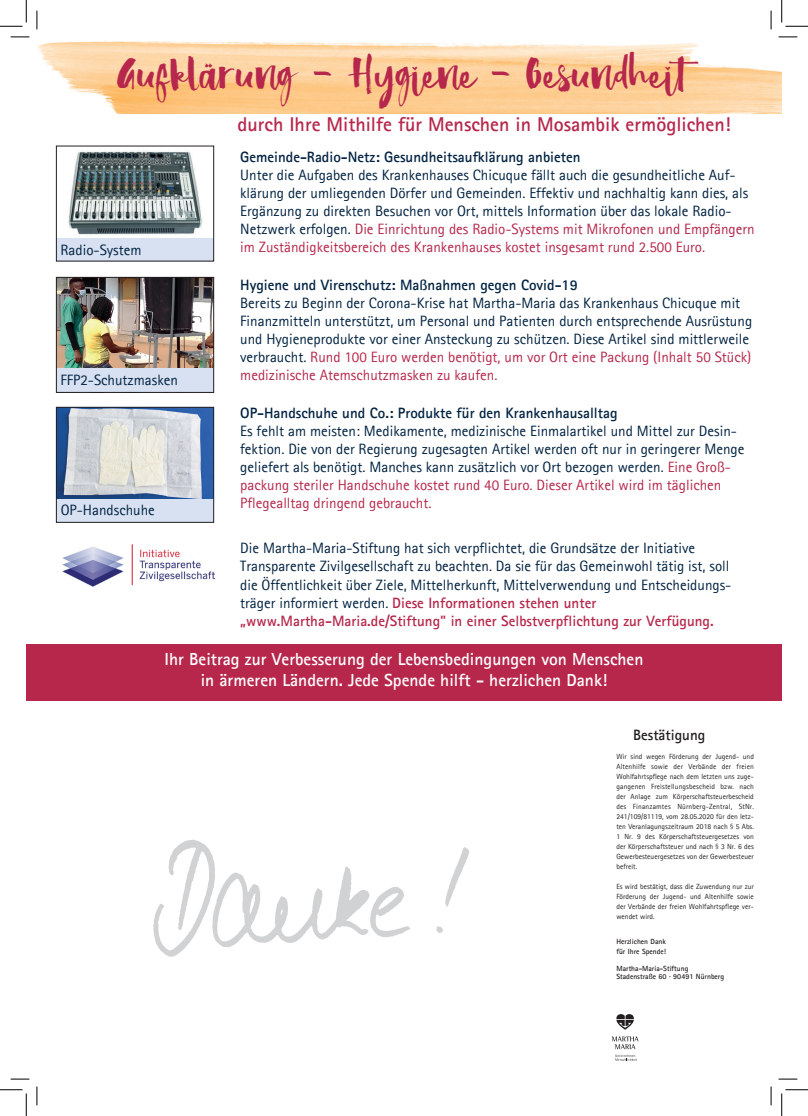
<style>
.page{position:relative;width:808px;height:1116px;background:#fff}
.page>*{position:absolute;margin:0;border:0;box-sizing:border-box;transform-origin:0 0}
.t1{font:43.75px "Hastagirl Two";color:#b6274b}
.t2{font:700 20px "Agfa Rotis Sans Serif";color:#b6274b}
.t3{font:700 17.5px/21px "Agfa Rotis Sans Serif";color:#fff;text-align:center}
.t4{font:15px/18px "Agfa Rotis Sans Serif";color:#002241}
.t5{font:15px "Agfa Rotis Sans Serif";color:#b6274b}
.t6{font:700 15px "Agfa Rotis Sans Serif";color:#231f20}
.t7{font:7.5px/10px "Agfa Rotis Sans Serif";color:#231f20;text-align:justify}
.t8{font:700 7.5px "Agfa Rotis Sans Serif";color:#231f20}
.s1{font-weight:700}
.s2{color:#b6274b}
.s3{font-weight:700;color:#b6274b}
</style>
<div class="page">
<img style="left:58px;top:279px;width:154px;height:89px">
<img style="left:58px;top:409px;width:154px;height:90px">
<img style="left:153px;top:839px;width:316px;height:118px">
<div style="left:26px;top:644px;width:755px;height:56px;background:#b6274b"></div>
<img style="left:63px;top:544px;width:152px;height:42px">
<svg style="left:611px;top:1036px;width:27px;height:24px"></svg>
<svg style="left:616px;top:1014px;width:17px;height:15px"></svg>
<img style="left:29px;top:26px;width:752px;height:87px">
<div style="left:56px;top:368px;width:158px;height:24px;background:#d8e1f2"></div>
<img style="left:68px;top:151px;width:134px;height:84px">
<div style="left:56px;top:238px;width:157px;height:23px;background:#d8e1f2"></div>
<div style="left:56px;top:277px;width:158px;height:116px;border:1px solid #231f20"></div>
<div style="left:56px;top:146px;width:158px;height:115px;border:1px solid #231f20"></div>
<div style="left:56px;top:499px;width:158px;height:23px;background:#d8e1f2"></div>
<div style="left:56px;top:407px;width:158px;height:115px;border:1px solid #231f20"></div>
<svg style="left:11px;top:36px;width:18px;height:2px"></svg>
<svg style="left:778px;top:36px;width:19px;height:2px"></svg>
<svg style="left:11px;top:1078px;width:18px;height:1px"></svg>
<svg style="left:778px;top:1078px;width:19px;height:1px"></svg>
<svg style="left:36px;top:11px;width:2px;height:18px"></svg>
<svg style="left:36px;top:1086px;width:2px;height:19px"></svg>
<svg style="left:770px;top:11px;width:1px;height:18px"></svg>
<svg style="left:770px;top:1086px;width:1px;height:19px"></svg>
<svg style="left:0;top:0;width:27px;height:27px"></svg>
<svg style="left:0;top:1089px;width:27px;height:26px"></svg>
<svg style="left:781px;top:0;width:26px;height:27px"></svg>
<svg style="left:781px;top:1089px;width:26px;height:26px"></svg>
<p class="t1" style="left:117px;top:47px;width:570px">Aufklärung - Hygiene - Gesundheit</p>
<p class="t2" style="left:237px;top:112px;width:494px">durch Ihre Mithilfe für Menschen in Mosambik ermöglichen!</p>
<p class="t4" style="left:240px;top:148px;width:515px"><span class="s1">Gemeinde-Radio-Netz: Gesundheitsaufklärung anbieten<br></span>Unter die Aufgaben des Krankenhauses Chicuque fällt auch die gesundheitliche Auf&shy;klärung der umliegenden Dörfer und Gemeinden. Effektiv und nachhaltig kann dies, als Ergänzung zu direkten Besuchen vor Ort, mittels Information über das lokale Radio-Netzwerk erfolgen. <span class="s2">Die Einrichtung des Radio-Systems mit Mikrofonen und Empfängern</span></p>
<p class="t4" style="left:60px;top:240px;width:83px">Radio-System</p>
<p class="t5" style="left:240px;top:238px;width:466px">im Zuständigkeitsbereich des Krankenhauses kostet insgesamt rund 2.500 Euro.</p>
<p class="t4" style="left:60px;top:370px;width:119px">FFP2-Schutzmasken</p>
<p class="t4" style="left:61px;top:501px;width:96px">OP-Handschuhe</p>
<p class="t4" style="left:240px;top:276px;width:513px"><span class="s1">Hygiene und Virenschutz: Maßnahmen gegen Covid-19<br></span>Bereits zu Beginn der Corona-Krise hat Martha-Maria das Krankenhaus Chicuque mit Finanzmitteln unterstützt, um Personal und Patienten durch entsprechende Ausrüstung und Hygieneprodukte vor einer Ansteckung zu schützen. Diese Artikel sind mittlerweile verbraucht. <span class="s2">Rund 100 Euro werden benötigt, um vor Ort eine Packung (Inhalt 50 Stück) medizinische Atemschutzmasken zu kaufen.</span></p>
<p class="t4" style="left:240px;top:404px;width:505px"><span class="s1">OP-Handschuhe und Co.: Produkte für den Krankenhausalltag<br></span>Es fehlt am meisten: Medikamente, medizinische Einmalartikel und Mittel zur Desin&shy;fektion. Die von der Regierung zugesagten Artikel werden oft nur in geringerer Menge geliefert als benötigt. Manches kann zusätzlich vor Ort bezogen werden. <span class="s2">Eine Groß&shy;packung steriler Handschuhe kostet rund 40 Euro. Dieser Artikel wird im täglichen Pflegealltag dringend gebraucht.</span></p>
<p class="t4" style="left:240px;top:539px;width:492px">Die Martha-Maria-Stiftung hat sich verpflichtet, die Grundsätze der Initiative Transparente Zivilgesellschaft zu beachten. Da sie für das Gemeinwohl tätig ist, soll die Öffentlichkeit über Ziele, Mittelherkunft, Mittelverwendung und Entscheidungs&shy;träger informiert werden. <span class="s3">Diese Informationen stehen unter „www.Martha-Maria.de/Stiftung" in einer Selbstverpflichtung zur Verfügung.</span></p>
<p class="t3" style="left:164px;top:648px;width:480px">Ihr Beitrag zur Verbesserung der Lebensbedingungen von Menschen in ärmeren Ländern. Jede Spende hilft - herzlichen Dank!</p>
<p class="t6" style="left:632px;top:725px;width:74px">Bestätigung</p>
<p class="t7" style="left:616px;top:751px;width:139px">Wir sind wegen Förderung der Jugend- und Altenhilfe sowie der Verbände der freien Wohlfahrtspflege nach dem letzten uns zuge&shy;gangenen Freistellungsbescheid bzw. nach der Anlage zum Körperschaftsteuerbescheid des Finanzamtes Nürnberg-Zentral, StNr.<br>241/109/81119, vom 28.05.2020 für den letz&shy;ten Veranlagungszeitraum 2018 nach § 5 Abs.<br>1 Nr. 9 des Körperschaftsteuergesetzes von der Körperschaftsteuer und nach § 3 Nr. 6 des Gewerbesteuergesetzes von der Gewerbesteuer befreit.</p>
<p class="t7" style="left:616px;top:881px;width:139px">Es wird bestätigt, dass die Zuwendung nur zur Förderung der Jugend- und Altenhilfe sowie der Verbände der freien Wohlfahrtspflege ver&shy;wendet wird.</p>
<p class="t8" style="left:616px;top:936px;width:51px">Herzlichen Dank</p>
<p class="t8" style="left:616px;top:946px;width:51px">für Ihre Spende!</p>
<p class="t8" style="left:616px;top:963px;width:73px">Martha-Maria-Stiftung</p>
<p class="t8" style="left:616px;top:971px;width:109px">Stadenstraße 60 · 90491 Nürnberg</p>
</div>
